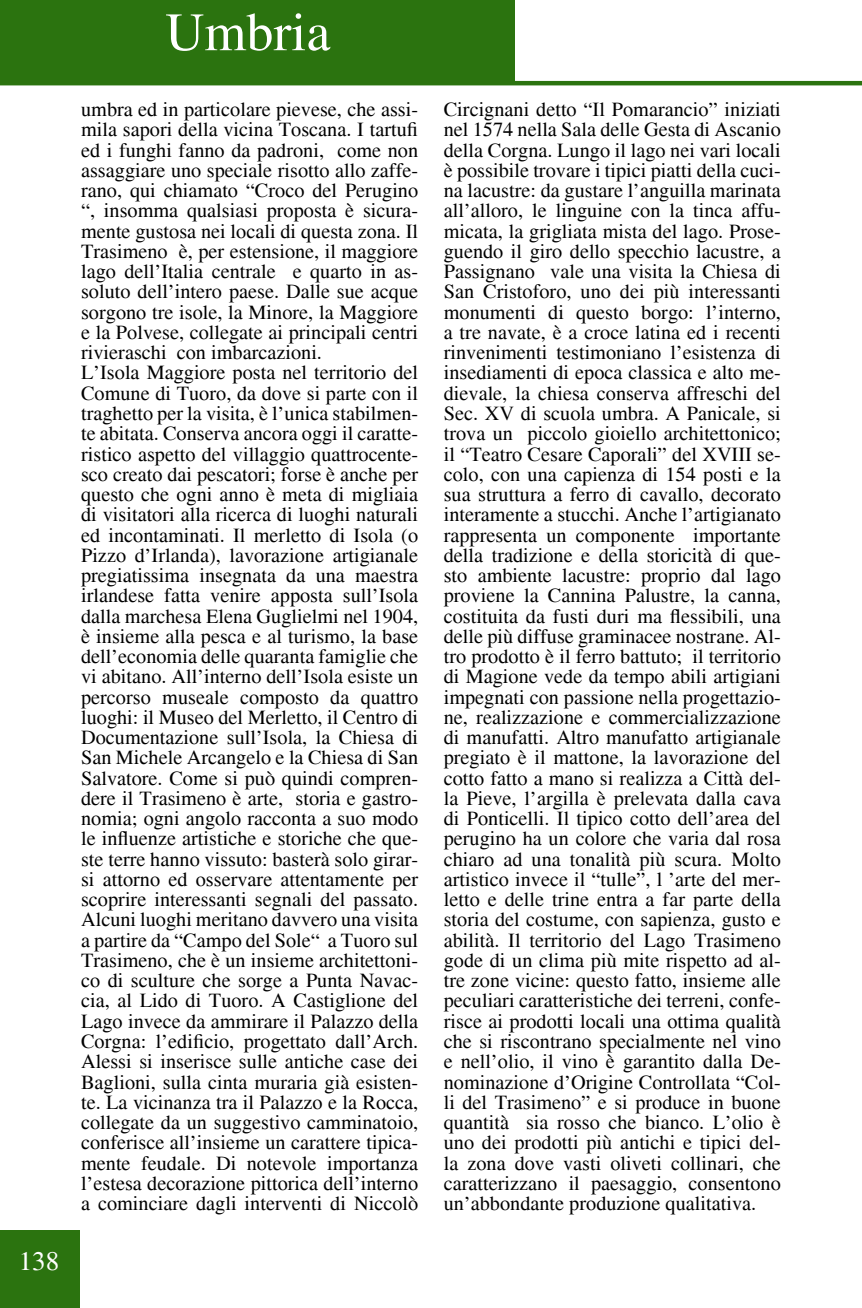
<style>
.page{position:relative;width:862px;height:1308px;background:#fff}
.page>*{position:absolute;margin:0;border:0;box-sizing:border-box;transform-origin:0 0}
.t1{font:54px "Times";color:#fff}
.t2{font:27px "Times";color:#fff}
.t3{font:20.25px/20.2px "Times";color:#000}
</style>
<div class="page">
<div style="left:0;top:1230px;width:79px;height:77px;background:#2b730f"></div>
<div style="left:0;top:0;width:514px;height:82px;background:#2b730f"></div>
<hr style="left:0;top:81px;width:861px;height:4px;background:#2b730f">
<h2 class="t2" style="left:19px;top:1245px;width:42px">138</h2>
<h1 class="t1" style="left:165px;top:2px;width:166px">Umbria</h1>
<p class="t3" style="left:81px;top:99px;width:338px">umbra ed in particolare pievese, che assi&shy;mila sapori della vicina Toscana. I tartufi ed i funghi fanno da padroni, come non assaggiare uno speciale risotto allo zaffe&shy;rano, qui chiamato “Croco del Perugino “, insomma qualsiasi proposta è sicura&shy;mente gustosa nei locali di questa zona. Il Trasimeno è, per estensione, il maggiore lago dell’Italia centrale e quarto in as&shy;soluto dell’intero paese. Dalle sue acque sorgono tre isole, la Minore, la Maggiore e la Polvese, collegate ai principali centri rivieraschi con imbarcazioni.<br>L’Isola Maggiore posta nel territorio del Comune di Tuoro, da dove si parte con il traghetto per la visita, è l’unica stabilmen&shy;te abitata. Conserva ancora oggi il caratte&shy;ristico aspetto del villaggio quattrocente&shy;sco creato dai pescatori; forse è anche per questo che ogni anno è meta di migliaia di visitatori alla ricerca di luoghi naturali ed incontaminati. Il merletto di Isola (o Pizzo d’Irlanda), lavorazione artigianale pregiatissima insegnata da una maestra irlandese fatta venire apposta sull’Isola dalla marchesa Elena Guglielmi nel 1904, è insieme alla pesca e al turismo, la base dell’economia delle quaranta famiglie che vi abitano. All’interno dell’Isola esiste un percorso museale composto da quattro luoghi: il Museo del Merletto, il Centro di Documentazione sull’Isola, la Chiesa di San Michele Arcangelo e la Chiesa di San Salvatore. Come si può quindi compren&shy;dere il Trasimeno è arte, storia e gastro&shy;nomia; ogni angolo racconta a suo modo le influenze artistiche e storiche che que&shy;ste terre hanno vissuto: basterà solo girar&shy;si attorno ed osservare attentamente per scoprire interessanti segnali del passato.<br>Alcuni luoghi meritano davvero una visita a partire da “Campo del Sole“ a Tuoro sul Trasimeno, che è un insieme architettoni&shy;co di sculture che sorge a Punta Navac&shy;cia, al Lido di Tuoro. A Castiglione del Lago invece da ammirare il Palazzo della Corgna: l’edificio, progettato dall’Arch.<br>Alessi si inserisce sulle antiche case dei Baglioni, sulla cinta muraria già esisten&shy;te. La vicinanza tra il Palazzo e la Rocca, collegate da un suggestivo camminatoio, conferisce all’insieme un carattere tipica&shy;mente feudale. Di notevole importanza l’estesa decorazione pittorica dell’interno a cominciare dagli interventi di Niccolò</p>
<p class="t3" style="left:443px;top:99px;width:338px;text-align:justify">Circignani detto “Il Pomarancio” iniziati nel 1574 nella Sala delle Gesta di Ascanio della Corgna. Lungo il lago nei vari locali è possibile trovare i tipici piatti della cuci&shy;na lacustre: da gustare l’anguilla marinata all’alloro, le linguine con la tinca affu&shy;micata, la grigliata mista del lago. Prose&shy;guendo il giro dello specchio lacustre, a Passignano vale una visita la Chiesa di San Cristoforo, uno dei più interessanti monumenti di questo borgo: l’interno, a tre navate, è a croce latina ed i recenti rinvenimenti testimoniano l’esistenza di insediamenti di epoca classica e alto me&shy;dievale, la chiesa conserva affreschi del Sec. XV di scuola umbra. A Panicale, si trova un piccolo gioiello architettonico; il “Teatro Cesare Caporali” del XVIII se&shy;colo, con una capienza di 154 posti e la sua struttura a ferro di cavallo, decorato interamente a stucchi. Anche l’artigianato rappresenta un componente importante della tradizione e della storicità di que&shy;sto ambiente lacustre: proprio dal lago proviene la Cannina Palustre, la canna, costituita da fusti duri ma flessibili, una delle più diffuse graminacee nostrane. Al&shy;tro prodotto è il ferro battuto; il territorio di Magione vede da tempo abili artigiani impegnati con passione nella progettazio&shy;ne, realizzazione e commercializzazione di manufatti. Altro manufatto artigianale pregiato è il mattone, la lavorazione del cotto fatto a mano si realizza a Città del&shy;la Pieve, l’argilla è prelevata dalla cava di Ponticelli. Il tipico cotto dell’area del perugino ha un colore che varia dal rosa chiaro ad una tonalità più scura. Molto artistico invece il “tulle”, l ’arte del mer&shy;letto e delle trine entra a far parte della storia del costume, con sapienza, gusto e abilità. Il territorio del Lago Trasimeno gode di un clima più mite rispetto ad al&shy;tre zone vicine: questo fatto, insieme alle peculiari caratteristiche dei terreni, confe&shy;risce ai prodotti locali una ottima qualità che si riscontrano specialmente nel vino e nell’olio, il vino è garantito dalla De&shy;nominazione d’Origine Controllata “Col&shy;li del Trasimeno” e si produce in buone quantità sia rosso che bianco. L’olio è uno dei prodotti più antichi e tipici del&shy;la zona dove vasti oliveti collinari, che caratterizzano il paesaggio, consentono un’abbondante produzione qualitativa.</p>
</div>
